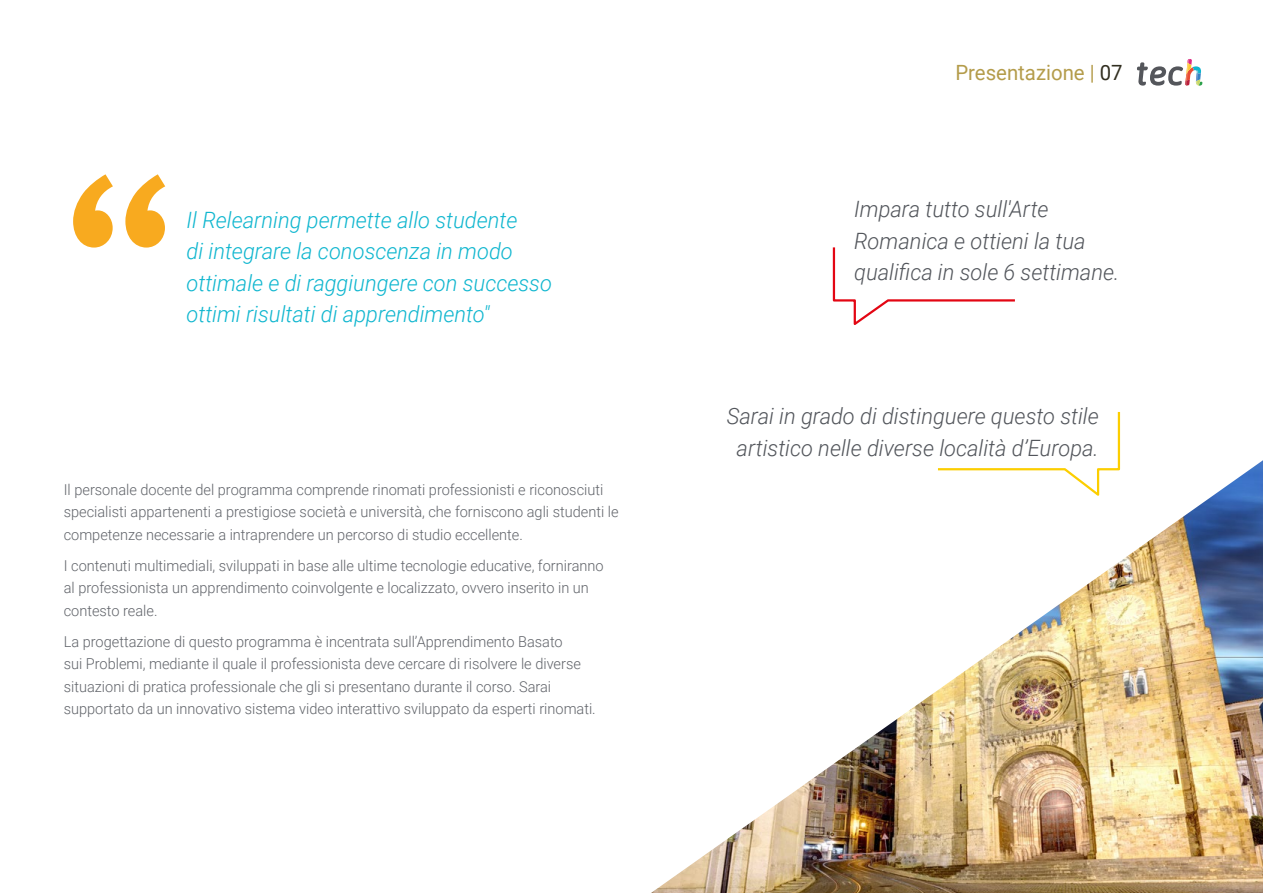
<style>
.page{position:relative;width:1263px;height:893px;background:#fff}
.page>*{position:absolute;margin:0;border:0;box-sizing:border-box;transform-origin:0 0}
.t1{font:italic 300 22.5px/31.5px "Roboto";color:#52555b;text-align:center}
.t2{font:italic 300 22.5px/31.5px "Roboto";color:#0fb6cf}
.t3{font:21px "Roboto";color:#b49c4b}
.t4{font:300 15px/22.5px "Roboto";color:#61646a}
.s1{color:#312e20}
</style>
<div class="page">
<svg style="left:73px;top:174px;width:92px;height:74px"></svg>
<img style="left:651px;top:460px;width:612px;height:433px">
<svg style="left:936px;top:412px;width:185px;height:87px"></svg>
<svg style="left:832px;top:247px;width:183px;height:78px"></svg>
<svg style="left:1137px;top:59px;width:65px;height:27px"></svg>
<h1 class="t2" style="left:186px;top:203px;width:367px">Il Relearning permette allo studente<br>di integrare la conoscenza in modo ottimale e di raggiungere con successo ottimi risultati di apprendimento"</h1>
<p class="t4" style="left:64px;top:478px;width:556px">Il personale docente del programma comprende rinomati professionisti e riconosciuti specialisti appartenenti a prestigiose società e università, che forniscono agli studenti le competenze necessarie a intraprendere un percorso di studio eccellente.</p>
<p class="t4" style="left:64px;top:554px;width:541px">I contenuti multimediali, sviluppati in base alle ultime tecnologie educative, forniranno al professionista un apprendimento coinvolgente e localizzato, ovvero inserito in un contesto reale.</p>
<p class="t4" style="left:64px;top:630px;width:533px">La progettazione di questo programma è incentrata sull’Apprendimento Basato<br>sui Problemi, mediante il quale il professionista deve cercare di risolvere le diverse situazioni di pratica professionale che gli si presentano durante il corso. Sarai supportato da un innovativo sistema video interattivo sviluppato da esperti rinomati.</p>
<h2 class="t3" style="left:955px;top:57px;width:169px">Presentazione | <span class="s1">07</span></h2>
<h1 class="t1" style="left:854px;top:193px;width:267px;text-align:left">Impara tutto sull'Arte<br>Romanica e ottieni la tua qualifica in sole 6 settimane.</h1>
<h1 class="t1" style="left:727px;top:400px;width:373px">Sarai in grado di distinguere questo stile artistico nelle diverse località d’Europa.</h1>
</div>
